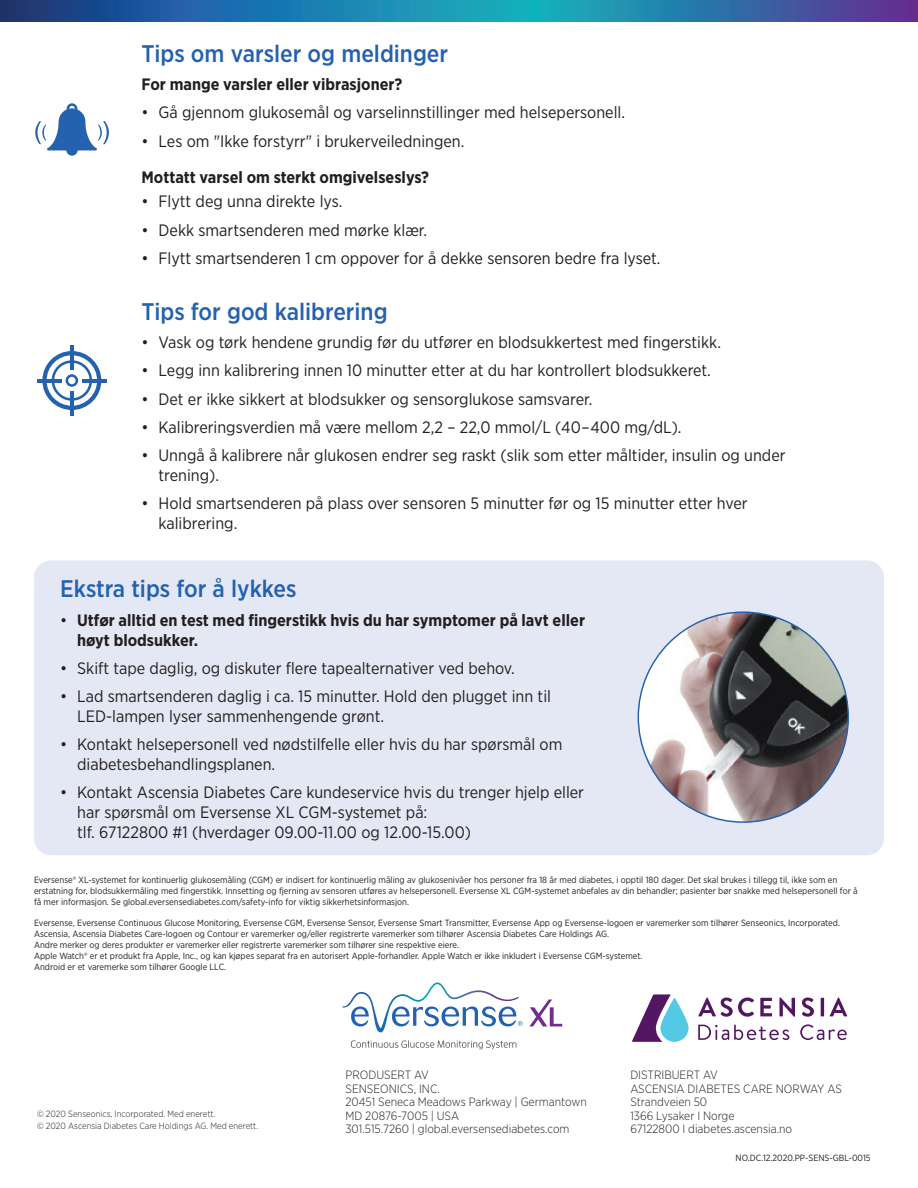
<style>
.page{position:relative;width:918px;height:1188px;background:#fff}
.page>*{position:absolute;margin:0;border:0;box-sizing:border-box;transform-origin:0 0}
.t1{font:500 24px "Gotham Narrow";color:#2461ae}
.t2{font:16.5px/19.8px "Gotham Narrow";color:#231f20}
.t3{font:700 16.5px/19.8px "Gotham Narrow";color:#231f20}
.t4{font:300 12px/13.5px "Gotham Narrow";color:#231f20}
.t5{font:9px/10.8px "Gotham Narrow";color:#231f20}
.t6{font:300 9px/12px "Gotham Narrow";color:#231f20}
.s1{font-weight:400}
</style>
<div class="page">
<div style="left:34px;top:560px;width:850px;height:295px;background:#e4e7f4;border-radius:17px"></div>
<img style="left:638px;top:612px;width:210px;height:210px;border-radius:105px">
<svg style="left:342px;top:982px;width:181px;height:51px"></svg>
<svg style="left:529px;top:999px;width:33px;height:27px"></svg>
<svg style="left:351px;top:1040px;width:165px;height:9px"></svg>
<svg style="left:698px;top:1024px;width:149px;height:16px"></svg>
<svg style="left:698px;top:998px;width:149px;height:19px"></svg>
<svg style="left:632px;top:994px;width:57px;height:48px"></svg>
<img style="left:0;top:0;width:918px;height:22px">
<svg style="left:35px;top:103px;width:74px;height:53px"></svg>
<svg style="left:42px;top:351px;width:59px;height:59px"></svg>
<hr style="left:70px;top:345px;width:3px;height:25px;background:#2461ae">
<hr style="left:70px;top:391px;width:3px;height:25px;background:#2461ae">
<hr style="left:82px;top:379px;width:25px;height:3px;background:#2461ae">
<hr style="left:37px;top:379px;width:25px;height:3px;background:#2461ae">
<h1 class="t1" style="left:142px;top:38px;width:308px">Tips om varsler og meldinger</h1>
<h2 class="t3" style="left:142px;top:74px;width:262px">For mange varsler eller vibrasjoner?</h2>
<h2 class="t2" style="left:142px;top:102px;width:485px">• Gå gjennom glukosemål og varselinnstillinger med helsepersonell.</h2>
<h2 class="t2" style="left:142px;top:131px;width:324px">• Les om "Ikke forstyrr" i brukerveiledningen.</h2>
<h2 class="t3" style="left:142px;top:168px;width:289px">Mottatt varsel om sterkt omgivelseslys?</h2>
<h2 class="t2" style="left:142px;top:191px;width:202px">• Flytt deg unna direkte lys.</h2>
<h2 class="t2" style="left:142px;top:220px;width:287px">• Dekk smartsenderen med mørke klær.</h2>
<h2 class="t2" style="left:142px;top:248px;width:521px">• Flytt smartsenderen 1 cm oppover for å dekke sensoren bedre fra lyset.</h2>
<h1 class="t1" style="left:142px;top:296px;width:248px">Tips for god kalibrering</h1>
<h2 class="t2" style="left:142px;top:332px;width:581px">• Vask og tørk hendene grundig før du utfører en blodsukkertest med fingerstikk.</h2>
<h2 class="t2" style="left:142px;top:360px;width:571px">• Legg inn kalibrering innen 10 minutter etter at du har kontrollert blodsukkeret.</h2>
<h2 class="t2" style="left:142px;top:389px;width:452px">• Det er ikke sikkert at blodsukker og sensorglukose samsvarer.</h2>
<h2 class="t2" style="left:142px;top:417px;width:542px">• Kalibreringsverdien må være mellom 2,2 – 22,0 mmol/L (40–400 mg/dL).</h2>
<h2 class="t2" style="left:159px;top:445px;width:629px;text-indent:-17px">• Unngå å kalibrere når glukosen endrer seg raskt (slik som etter måltider, insulin og under trening).</h2>
<h2 class="t2" style="left:159px;top:493px;width:591px;text-indent:-17px">• Hold smartsenderen på plass over sensoren 5 minutter før og 15 minutter etter hver kalibrering.</h2>
<h1 class="t1" style="left:60px;top:574px;width:238px">Ekstra tips for å lykkes</h1>
<h2 class="t3" style="left:77px;top:610px;width:509px;text-indent:-17px"><span class="s1">•</span> Utfør alltid en test med fingerstikk hvis du har symptomer på lavt eller høyt blodsukker.</h2>
<h2 class="t2" style="left:60px;top:658px;width:456px">• Skift tape daglig, og diskuter flere tapealternativer ved behov.</h2>
<h2 class="t2" style="left:77px;top:686px;width:475px;text-indent:-17px">• Lad smartsenderen daglig i ca. 15 minutter. Hold den plugget inn til<br>LED-lampen lyser sammenhengende grønt.</h2>
<h2 class="t2" style="left:77px;top:734px;width:487px;text-indent:-17px">• Kontakt helsepersonell ved nødstilfelle eller hvis du har spørsmål om diabetesbehandlingsplanen.</h2>
<h2 class="t2" style="left:77px;top:782px;width:508px;text-indent:-17px">• Kontakt Ascensia Diabetes Care kundeservice hvis du trenger hjelp eller har spørsmål om Eversense XL CGM-systemet på:<br>tlf. 67122800 #1 (hverdager 09.00-11.00 og 12.00-15.00)</h2>
<p class="t5" style="left:34px;top:874px;width:825px">Eversense® XL-systemet for kontinuerlig glukosemåling (CGM) er indisert for kontinuerlig måling av glukosenivåer hos personer fra 18 år med diabetes, i opptil 180 dager. Det skal brukes i tillegg til, ikke som en erstatning for, blodsukkermåling med fingerstikk. Innsetting og fjerning av sensoren utføres av helsepersonell. Eversense XL CGM-systemet anbefales av din behandler; pasienter bør snakke med helsepersonell for å få mer informasjon. Se global.eversensediabetes.com/safety-info for viktig sikkerhetsinformasjon.</p>
<p class="t5" style="left:34px;top:918px;width:808px">Eversense, Eversense Continuous Glucose Monitoring, Eversense CGM, Eversense Sensor, Eversense Smart Transmitter, Eversense App og Eversense-logoen er varemerker som tilhører Senseonics, Incorporated.<br>Ascensia, Ascensia Diabetes Care-logoen og Contour er varemerker og/eller registrerte varemerker som tilhører Ascensia Diabetes Care Holdings AG.<br>Andre merker og deres produkter er varemerker eller registrerte varemerker som tilhører sine respektive eiere.<br>Apple Watch® er et produkt fra Apple, Inc., og kan kjøpes separat fra en autorisert Apple-forhandler. Apple Watch er ikke inkludert i Eversense CGM-systemet.<br>Android er et varemerke som tilhører Google LLC.</p>
<p class="t6" style="left:37px;top:1108px;width:222px">© 2020 Senseonics, Incorporated. Med enerett.<br>© 2020 Ascensia Diabetes Care Holdings AG. Med enerett.</p>
<h3 class="t4" style="left:345px;top:1068px;width:243px">PRODUSERT AV<br>SENSEONICS, INC.<br>20451 Seneca Meadows Parkway | Germantown<br>MD 20876-7005 | USA<br>301.515.7260 | global.eversensediabetes.com</h3>
<h3 class="t4" style="left:630px;top:1068px;width:213px">DISTRIBUERT AV<br>ASCENSIA DIABETES CARE NORWAY AS<br>Strandveien 50<br>1366 Lysaker I Norge<br>67122800 I diabetes.ascensia.no</h3>
<p class="t5" style="left:736px;top:1152px;width:137px">NO.DC.12.2020.PP-SENS-GBL-0015</p>
</div>
